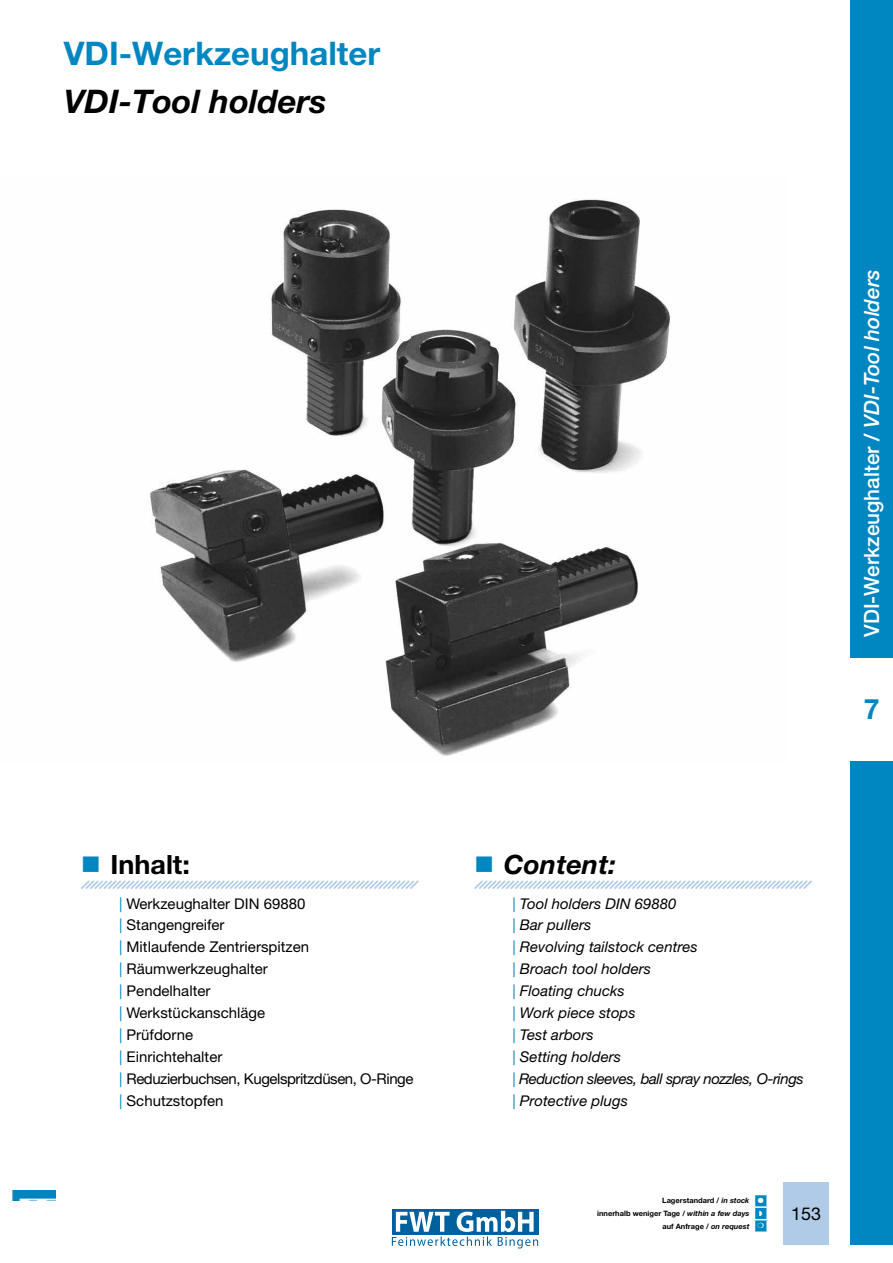
<style>
.page{position:relative;width:893px;height:1263px;background:#fff}
.page>*{position:absolute;margin:0;border:0;box-sizing:border-box;transform-origin:0 0}
.t1{font:700 32.55px "Helvetica Neue LT Std";color:#0086c0}
.t2{font:italic 700 32.55px "Helvetica Neue LT Std";color:#000}
.t3{font:700 28.05px "Helvetica Neue LT Std";color:#0086c0}
.t4{font:italic 700 26.55px "Helvetica Neue LT Std";color:#000}
.t5{font:700 26.55px "Helvetica Neue LT Std";color:#000}
.t6{font:500 21px "Helvetica Neue LT Std";color:#fff}
.t7{font:17.7px "Helvetica Neue LT Std";color:#000}
.t8{font:14.85px/21.9px "Helvetica Neue LT Std";color:#000}
.t9{font:italic 14.85px/21.9px "Helvetica Neue LT Std";color:#000}
.t10{font:700 7.35px "Helvetica Neue LT Std";color:#000}
.s1{color:#0086c0}
.s2{font-style:italic}
.s3{color:#fff}
</style>
<div class="page">
<div style="left:850px;top:0;width:43px;height:1245px;background:#0086c0"></div>
<img style="left:13px;top:1190px;width:42px;height:11px">
<div style="left:783px;top:1182px;width:46px;height:63px;background:#b0cbe7"></div>
<div style="left:842px;top:658px;width:51px;height:103px;background:#fff"></div>
<img style="left:150px;top:199px;width:520px;height:557px">
<svg style="left:474px;top:880px;width:338px;height:9px"></svg>
<svg style="left:81px;top:880px;width:338px;height:9px"></svg>
<svg style="left:392px;top:1209px;width:146px;height:39px"></svg>
<svg style="left:754px;top:1194px;width:14px;height:38px"></svg>
<h1 class="t1" style="left:64px;top:33px;width:318px">VDI-Werkzeughalter</h1>
<h1 class="t2" style="left:64px;top:81px;width:264px">VDI-Tool holders</h1>
<h3 class="t5" style="left:111px;top:848px;width:81px">Inhalt:</h3>
<p class="t8" style="left:119px;top:892px;width:296px"><span class="s1">|</span> Werkzeughalter DIN 69880<br><span class="s1">|</span> Stangengreifer<br><span class="s1">|</span> Mitlaufende Zentrierspitzen<br><span class="s1">|</span> Räumwerkzeughalter<br><span class="s1">|</span> Pendelhalter<br><span class="s1">|</span> Werkstückanschläge<br><span class="s1">|</span> Prüfdorne<br><span class="s1">|</span> Einrichtehalter<br><span class="s1">|</span> Reduzierbuchsen, Kugelspritzdüsen, O-Ringe <span class="s1">|</span> Schutzstopfen</p>
<h3 class="t6" style="left:859px;top:637px;width:369px;rotate:-90deg">VDI-Werkzeughalter / <span class="s2">VDI-Tool holders</span></h3>
<h2 class="t3" style="left:864px;top:692px;width:17px">7</h2>
<h3 class="t4" style="left:504px;top:848px;width:113px">Content:</h3>
<p class="t9" style="left:512px;top:892px;width:293px"><span class="s1">|</span> Tool holders DIN 69880<br><span class="s1">|</span> Bar pullers<br><span class="s1">|</span> Revolving tailstock centres<br><span class="s1">|</span> Broach tool holders<br><span class="s1">|</span> Floating chucks<br><span class="s1">|</span> Work piece stops<br><span class="s1">|</span> Test arbors<br><span class="s1">|</span> Setting holders<br><span class="s1">|</span> Reduction sleeves, ball spray nozzles, O-rings <span class="s1">|</span> Protective plugs</p>
<p class="t10" style="left:662px;top:1196px;width:103px">Lagerstandard / <span class="s2">in stock</span> <span class="s3">●</span></p>
<p class="t10" style="left:597px;top:1209px;width:154px">innerhalb weniger Tage / <span class="s2">within a few days</span></p>
<p class="t10" style="left:662px;top:1221px;width:88px">auf Anfrage / <span class="s2">on request</span></p>
<p class="t7" style="left:791px;top:1203px;width:32px">153</p>
</div>
